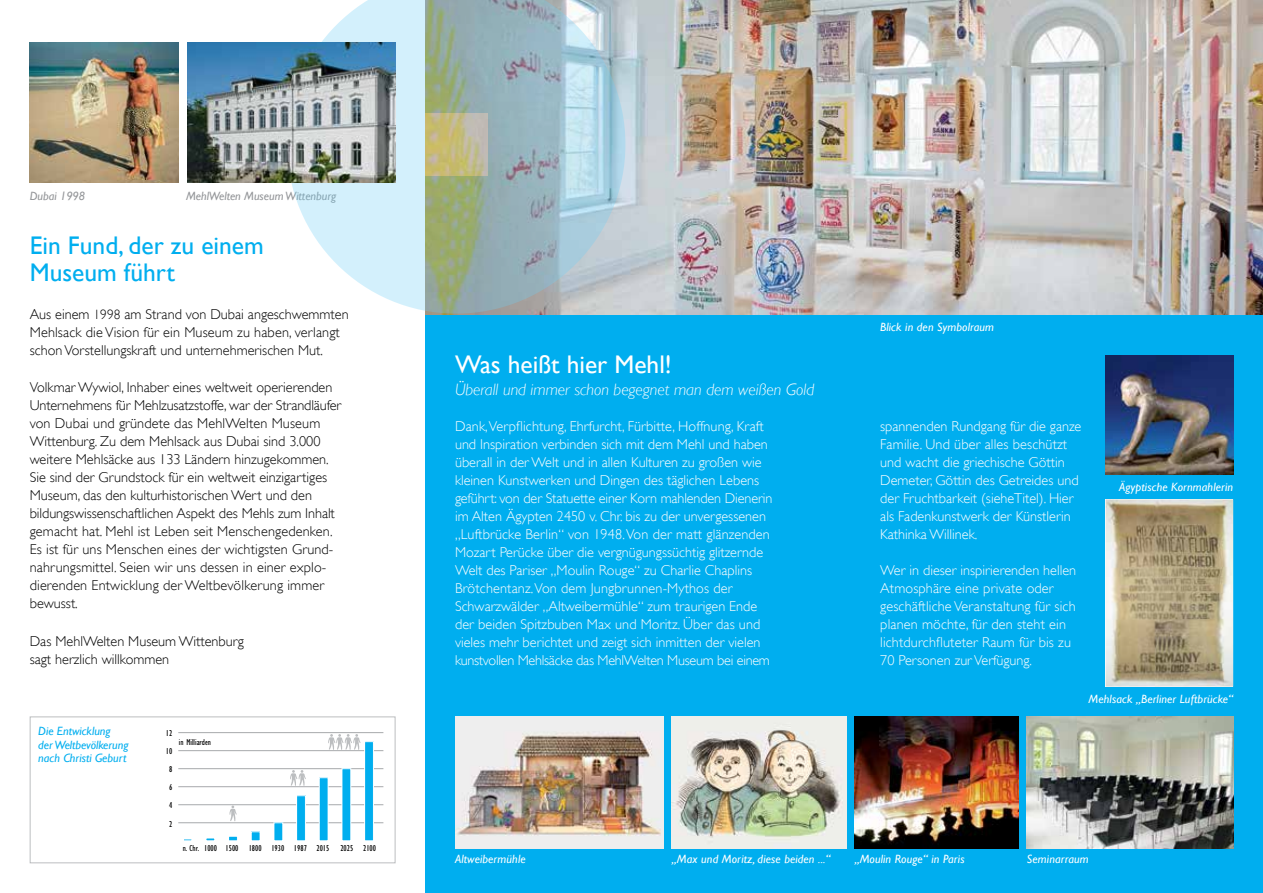
<style>
.page{position:relative;width:1263px;height:893px;background:#fff}
.page>*{position:absolute;margin:0;border:0;box-sizing:border-box;transform-origin:0 0}
.t1{font:25.5px/27px "Gill Sans";color:#00aeef}
.t2{font:25.5px "Gill Sans";color:#fff}
.t3{font:italic 300 16.5px "Gill Sans";color:#fff}
.t4{font:300 14.25px/18px "Gill Sans";color:#fff}
.t5{font:300 14.25px/18px "Gill Sans";color:#000}
.t6{font:italic 12px "Gill Sans";letter-spacing:.01em;color:#fff}
.t7{font:italic 12px/13.5px "Gill Sans";color:#00aeef}
.t8{font:italic 12px "Gill Sans";color:#939598}
.t9{font:condensed 8.85px "Gill Sans";color:#000}
.s1{font-size:13.5px}
</style>
<div class="page">
<img style="left:30px;top:43px;width:149px;height:140px">
<div style="left:425px;top:315px;width:838px;height:578px;background:#00aeef"></div>
<img style="left:855px;top:716px;width:163px;height:132px">
<img style="left:672px;top:716px;width:174px;height:132px">
<img style="left:1106px;top:355px;width:127px;height:119px">
<img style="left:1027px;top:716px;width:206px;height:132px">
<img style="left:455px;top:716px;width:208px;height:132px">
<img style="left:1106px;top:499px;width:127px;height:187px">
<img style="left:425px;top:0;width:838px;height:315px">
<svg style="left:287px;top:0;width:338px;height:314px;background:#b6cccf"></svg>
<svg style="left:425px;top:113px;width:62px;height:63px;background:#c4ba87"></svg>
<img style="left:187px;top:43px;width:208px;height:140px">
<div style="left:30px;top:716px;width:365px;height:147px;border:1px solid #bcbec0"></div>
<svg style="left:328px;top:734px;width:33px;height:16px"></svg>
<svg style="left:290px;top:770px;width:16px;height:16px"></svg>
<svg style="left:229px;top:805px;width:8px;height:16px"></svg>
<hr style="left:178px;top:822px;width:205px;height:1px;background:#a7a9ac">
<hr style="left:178px;top:804px;width:205px;height:1px;background:#a7a9ac">
<hr style="left:178px;top:786px;width:205px;height:1px;background:#a7a9ac">
<hr style="left:178px;top:768px;width:205px;height:1px;background:#a7a9ac">
<hr style="left:178px;top:750px;width:205px;height:1px;background:#a7a9ac">
<hr style="left:178px;top:732px;width:205px;height:1px;background:#a7a9ac">
<div style="left:365px;top:742px;width:8px;height:99px;background:#00aeef"></div>
<div style="left:364px;top:741px;width:10px;height:100px;border:1px solid #fff"></div>
<div style="left:342px;top:769px;width:9px;height:72px;background:#00aeef"></div>
<div style="left:319px;top:778px;width:9px;height:63px;background:#00aeef"></div>
<div style="left:319px;top:777px;width:9px;height:64px;border:1px solid #fff"></div>
<div style="left:297px;top:796px;width:8px;height:45px;background:#00aeef"></div>
<div style="left:296px;top:795px;width:10px;height:46px;border:1px solid #fff"></div>
<div style="left:274px;top:823px;width:9px;height:18px;background:#00aeef"></div>
<div style="left:251px;top:832px;width:9px;height:9px;background:#00aeef"></div>
<div style="left:229px;top:836px;width:8px;height:5px;background:#00aeef"></div>
<div style="left:228px;top:836px;width:10px;height:5px;border:1px solid #fff"></div>
<svg style="left:206px;top:838px;width:9px;height:3px"></svg>
<svg style="left:184px;top:839px;width:8px;height:2px"></svg>
<p class="t8" style="left:30px;top:189px;width:57px">Dubai 1998</p>
<p class="t8" style="left:186px;top:189px;width:152px">MehlWelten Museum Wittenburg</p>
<h1 class="t1" style="left:30px;top:232px;width:236px">Ein Fund, der zu einem<br>Museum führt</h1>
<p class="t5" style="left:30px;top:305px;width:320px">Aus einem <span class="s1">1998</span> am Strand von Dubai angeschwemmten<br>Mehlsack die Vision für ein Museum zu haben, verlangt schon Vorstellungskraft und unternehmerischen Mut.</p>
<p class="t5" style="left:30px;top:379px;width:313px">Volkmar Wywiol, Inhaber eines weltweit operierenden Unternehmens für Mehlzusatzstoffe, war der Strandläufer von Dubai und gründete das MehlWelten Museum Wittenburg. Zu dem Mehlsack aus Dubai sind 3.000 weitere Mehlsäcke aus 133 Ländern hinzugekommen.<br>Sie sind der Grundstock für ein weltweit einzigartiges Museum, das den kulturhistorischen Wert und den bildungswissenschaftlichen Aspekt des Mehls zum Inhalt gemacht hat. Mehl ist Leben seit Menschengedenken.<br>Es ist für uns Menschen eines der wichtigsten Grund&shy;nahrungsmittel. Seien wir uns dessen in einer explo&shy;dierenden Entwicklung der Weltbevölkerung immer bewusst.</p>
<p class="t5" style="left:30px;top:632px;width:216px">Das MehlWelten Museum Wittenburg sagt herzlich willkommen</p>
<p class="t7" style="left:38px;top:725px;width:92px">Die Entwicklung<br>der Weltbevölkerung nach Christi Geburt</p>
<p class="t9" style="left:166px;top:729px;width:8px">12</p>
<p class="t9" style="left:179px;top:737px;width:34px">in Milliarden</p>
<p class="t9" style="left:166px;top:747px;width:8px">10</p>
<p class="t9" style="left:169px;top:765px;width:5px">8</p>
<p class="t9" style="left:169px;top:783px;width:5px">6</p>
<p class="t9" style="left:169px;top:801px;width:5px">4</p>
<p class="t9" style="left:169px;top:819px;width:5px">2</p>
<p class="t9" style="left:183px;top:844px;width:195px">n. Chr. 1000 1500 1800 1930 1987 2015 2025 2100</p>
<p class="t6" style="left:880px;top:321px;width:115px">Blick in den Symbolraum</p>
<h1 class="t2" style="left:455px;top:349px;width:218px">Was heißt hier Mehl!</h1>
<p class="t3" style="left:455px;top:380px;width:361px">Überall und immer schon begegnet man dem weißen Gold</p>
<p class="t4" style="left:455px;top:418px;width:319px">Dank, Verpflichtung, Ehrfurcht, Fürbitte, Hoffnung, Kraft und Inspiration verbinden sich mit dem Mehl und haben überall in der Welt und in allen Kulturen zu großen wie kleinen Kunstwerken und Dingen des täglichen Lebens geführt: von der Statuette einer Korn mahlenden Dienerin im Alten Ägypten 2450 v. Chr. bis zu der unvergessenen „Luftbrücke Berlin“ von 1948. Von der matt glänzenden Mozart Perücke über die vergnügungssüchtig glitzernde Welt des Pariser „Moulin Rouge“ zu Charlie Chaplins Brötchentanz. Von dem Jungbrunnen-Mythos der Schwarzwälder „Altweibermühle“ zum traurigen Ende der beiden Spitzbuben Max und Moritz. Über das und vieles mehr berichtet und zeigt sich inmitten der vielen kunstvollen Mehlsäcke das MehlWelten Museum bei einem</p>
<p class="t4" style="left:880px;top:418px;width:203px">spannenden Rundgang für die ganze<br>Familie. Und über alles beschützt und wacht die griechische Göttin<br>Demeter, Göttin des Getreides und der Fruchtbarkeit (sieheTitel). Hier als Fadenkunstwerk der Künstlerin<br>Kathinka Willinek.</p>
<p class="t4" style="left:880px;top:562px;width:198px">Wer in dieser inspirierenden hellen Atmosphäre eine private oder geschäftliche Veranstaltung für sich planen möchte, für den steht ein lichtdurchfluteter Raum für bis zu 70 Personen zur Verfügung.</p>
<p class="t6" style="left:1119px;top:480px;width:115px">Ägyptische Kornmahlerin</p>
<p class="t6" style="left:1088px;top:692px;width:146px">Mehlsack „Berliner Luftbrücke“</p>
<p class="t6" style="left:455px;top:852px;width:72px">Altweibermühle</p>
<p class="t6" style="left:672px;top:852px;width:160px">„Max und Moritz, diese beiden ...“</p>
<p class="t6" style="left:855px;top:852px;width:111px">„Moulin Rouge“ in Paris</p>
<p class="t6" style="left:1027px;top:852px;width:63px">Seminarraum</p>
</div>
